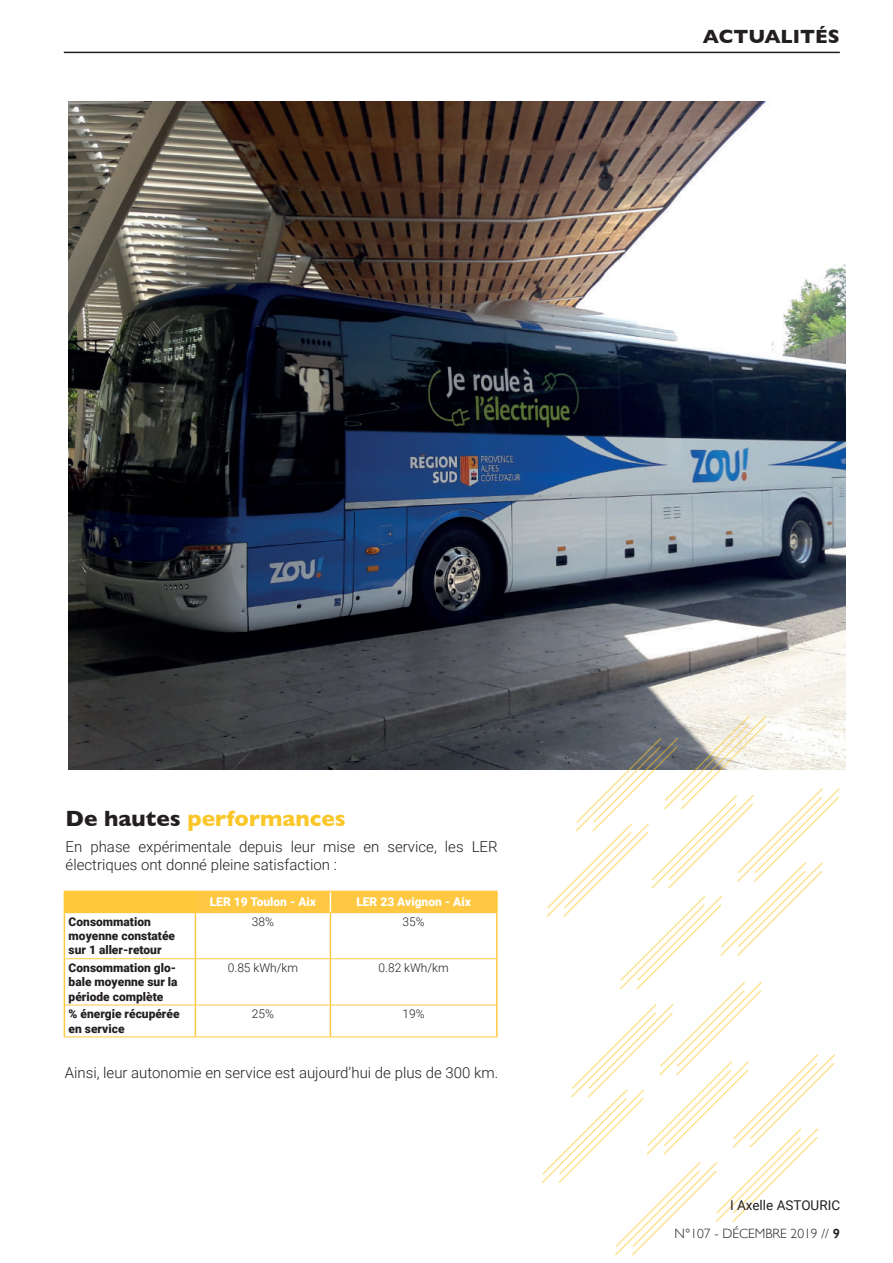
<style>
.page{position:relative;width:893px;height:1263px;background:#fff}
.page>*{position:absolute;margin:0;border:0;box-sizing:border-box;transform-origin:0 0}
.t1{font:700 22.5px "Gill Sans";color:#fac628}
.t2{font:700 19.5px "Gill Sans";color:#231f20}
.t3{font:300 15px/18px "Roboto";color:#231f20}
.t4{font:300 13.5px "Gill Sans";color:#231f20}
.t5{font:13.5px "Roboto";color:#231f20}
.t6{font:900 12px/14.4px "Roboto";color:#231f20}
.t7{font:300 12px "Roboto";color:#231f20}
.t8{font:900 12px "Roboto";color:#fff}
.s1{color:#231f20}
.s2{font-weight:600}
</style>
<div class="page">
<hr style="left:64px;top:52px;width:776px;height:1px;background:#231f20">
<div style="left:64px;top:891px;width:131px;height:21px;background:#fec83a"></div>
<hr style="left:330px;top:891px;width:168px;height:1px;background:#fec842">
<hr style="left:64px;top:913px;width:1px;height:46px;background:#fec842">
<hr style="left:196px;top:912px;width:134px;height:1px;background:#fec842">
<hr style="left:195px;top:913px;width:1px;height:45px;background:#fec842">
<hr style="left:330px;top:912px;width:168px;height:1px;background:#fec842">
<hr style="left:330px;top:913px;width:1px;height:45px;background:#fec842">
<hr style="left:496px;top:913px;width:2px;height:46px;background:#fec842">
<hr style="left:64px;top:959px;width:1px;height:46px;background:#fec842">
<hr style="left:195px;top:959px;width:1px;height:46px;background:#fec842">
<hr style="left:330px;top:959px;width:1px;height:46px;background:#fec842">
<hr style="left:496px;top:959px;width:2px;height:46px;background:#fec842">
<hr style="left:64px;top:1005px;width:1px;height:32px;background:#fec842">
<hr style="left:195px;top:1005px;width:1px;height:32px;background:#fec842">
<hr style="left:330px;top:1005px;width:1px;height:32px;background:#fec842">
<hr style="left:496px;top:1005px;width:2px;height:32px;background:#fec842">
<hr style="left:65px;top:958px;width:130px;height:1px;background:#fec842">
<hr style="left:195px;top:958px;width:135px;height:1px;background:#fec842">
<hr style="left:330px;top:958px;width:166px;height:1px;background:#fec842">
<hr style="left:65px;top:1005px;width:130px;height:1px;background:#fec842">
<hr style="left:195px;top:1005px;width:135px;height:1px;background:#fec842">
<hr style="left:330px;top:1005px;width:166px;height:1px;background:#fec842">
<hr style="left:64px;top:1037px;width:131px;height:1px;background:#fec842">
<hr style="left:195px;top:1037px;width:135px;height:1px;background:#fec842">
<hr style="left:330px;top:1037px;width:168px;height:1px;background:#fec842">
<div style="left:195px;top:891px;width:301px;height:21px;background:#fec842"></div>
<hr style="left:64px;top:912px;width:132px;height:1px;background:#fec83a">
<hr style="left:496px;top:892px;width:2px;height:20px;background:#fac628">
<img style="left:68px;top:102px;width:778px;height:668px">
<svg style="left:540px;top:714px;width:301px;height:542px"></svg>
<h2 class="t2" style="left:703px;top:21px;width:138px">ACTUALITÉS</h2>
<h1 class="t1" style="left:66px;top:800px;width:282px"><span class="s1">De hautes</span> performances</h1>
<p class="t3" style="left:66px;top:837px;width:434px">En phase expérimentale depuis leur mise en service, les LER électriques ont donné pleine satisfaction :</p>
<p class="t8" style="left:210px;top:894px;width:108px">LER 19 Toulon - Aix</p>
<p class="t8" style="left:356px;top:894px;width:116px">LER 23 Avignon - Aix</p>
<p class="t6" style="left:69px;top:914px;width:108px">Consommation moyenne constatée sur 1 aller-retour</p>
<p class="t7" style="left:252px;top:913px;width:24px">38%</p>
<p class="t7" style="left:403px;top:913px;width:24px">35%</p>
<p class="t6" style="left:69px;top:960px;width:110px;text-align:justify">Consommation glo&shy;bale moyenne sur la période complète</p>
<p class="t7" style="left:228px;top:959px;width:72px">0.85 kWh/km</p>
<p class="t7" style="left:379px;top:959px;width:72px">0.82 kWh/km</p>
<p class="t6" style="left:69px;top:1006px;width:112px">% énergie récupérée en service</p>
<p class="t7" style="left:252px;top:1005px;width:24px">25%</p>
<p class="t7" style="left:403px;top:1005px;width:24px">19%</p>
<p class="t3" style="left:65px;top:1063px;width:435px">Ainsi, leur autonomie en service est aujourd’hui de plus de 300 km.</p>
<p class="t5" style="left:730px;top:1195px;width:112px">I Axelle ASTOURIC</p>
<p class="t4" style="left:675px;top:1223px;width:167px">N°107 - DÉCEMBRE 2019 // <span class="s2">9</span></p>
</div>
